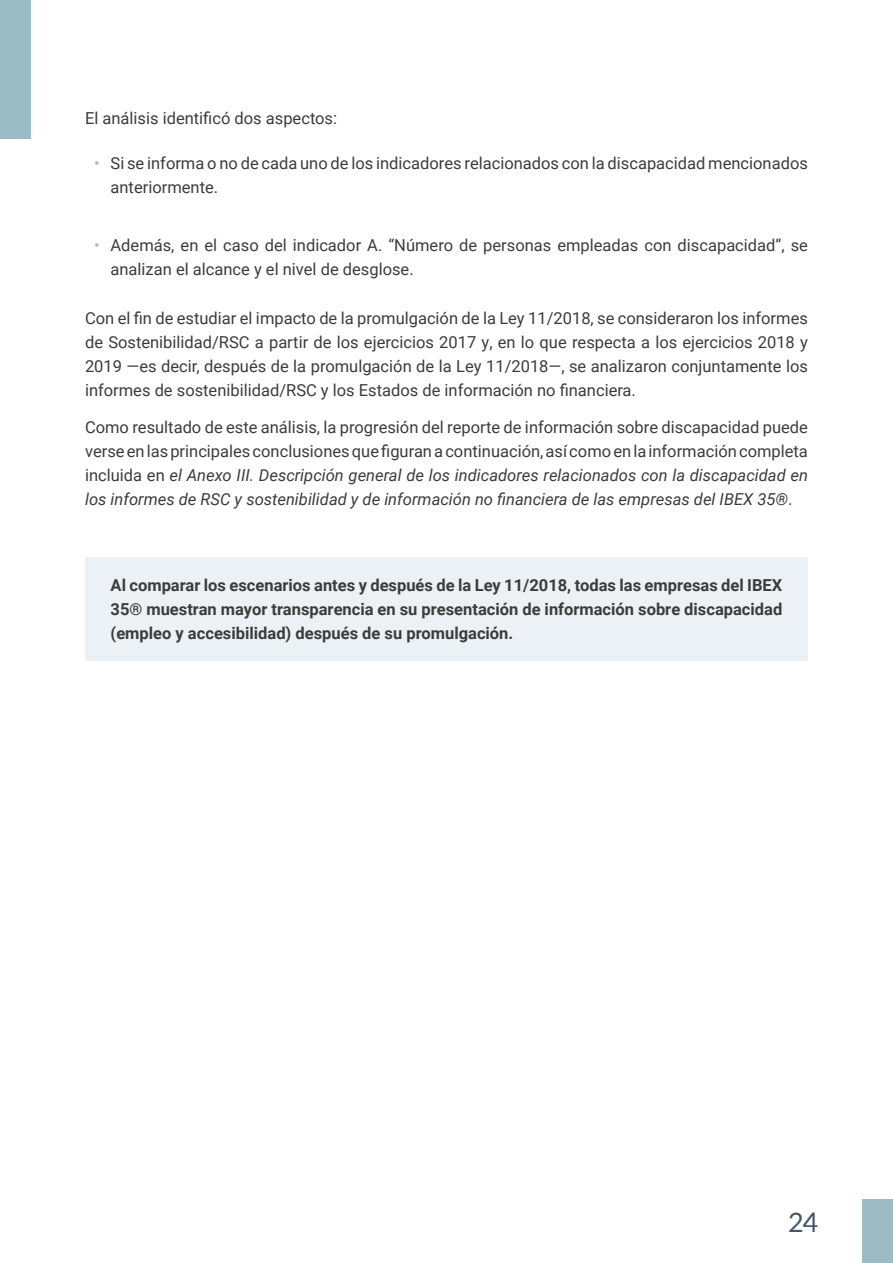
<style>
.page{position:relative;width:893px;height:1263px;background:#fff}
.page>*{position:absolute;margin:0;border:0;box-sizing:border-box;transform-origin:0 0}
.t1{font:27px "Lato";color:#43576c}
.PÁRRAFO{font:16.5px/24px "Roboto";color:#3c3c3b}
.LÍNEA_DESTACADA{font:700 16.5px/24px "Roboto";color:#3c3c3b;text-align:justify}
.s1{color:#9bbcc5}
.s2{font-style:italic}
</style>
<div class="page">
<div style="left:863px;top:1199px;width:30px;height:64px;background:#9bbcc5"></div>
<div style="left:0;top:0;width:30px;height:138px;background:#9bbcc5"></div>
<div style="left:85px;top:557px;width:723px;height:104px;background:#ebf1f4"></div>
<p class="PÁRRAFO" style="left:85px;top:105px;width:254px">El análisis identificó dos aspectos:</p>
<p class="PÁRRAFO" style="left:111px;top:150px;width:699px;text-indent:-17px"><span class="s1">•</span> Si se informa o no de cada uno de los indicadores relacionados con la discapacidad mencionados anteriormente.</p>
<p class="PÁRRAFO" style="left:111px;top:232px;width:699px;text-indent:-17px"><span class="s1">•</span> Además, en el caso del indicador A. “Número de personas empleadas con discapacidad”, se analizan el alcance y el nivel de desglose.</p>
<p class="PÁRRAFO" style="left:85px;top:306px;width:724px;text-align:justify">Con el fin de estudiar el impacto de la promulgación de la Ley 11/2018, se consideraron los informes de Sostenibilidad/RSC a partir de los ejercicios 2017 y, en lo que respecta a los ejercicios 2018 y 2019 —es decir, después de la promulgación de la Ley 11/2018—, se analizaron conjuntamente los informes de sostenibilidad/RSC y los Estados de información no financiera.</p>
<p class="PÁRRAFO" style="left:85px;top:415px;width:724px;text-align:justify">Como resultado de este análisis, la progresión del reporte de información sobre discapacidad puede verse en las principales conclusiones que figuran a continuación, así como en la información completa incluida en <span class="s2">el Anexo III. Descripción general de los indicadores relacionados con la discapacidad en los informes de RSC y sostenibilidad y de información no financiera de las empresas del IBEX 35®</span>.</p>
<p class="LÍNEA_DESTACADA" style="left:111px;top:573px;width:673px">Al comparar los escenarios antes y después de la Ley 11/2018, todas las empresas del IBEX 35® muestran mayor transparencia en su presentación de información sobre discapacidad (empleo y accesibilidad) después de su promulgación.</p>
<h1 class="t1" style="left:788px;top:1203px;width:32px">24</h1>
</div>
